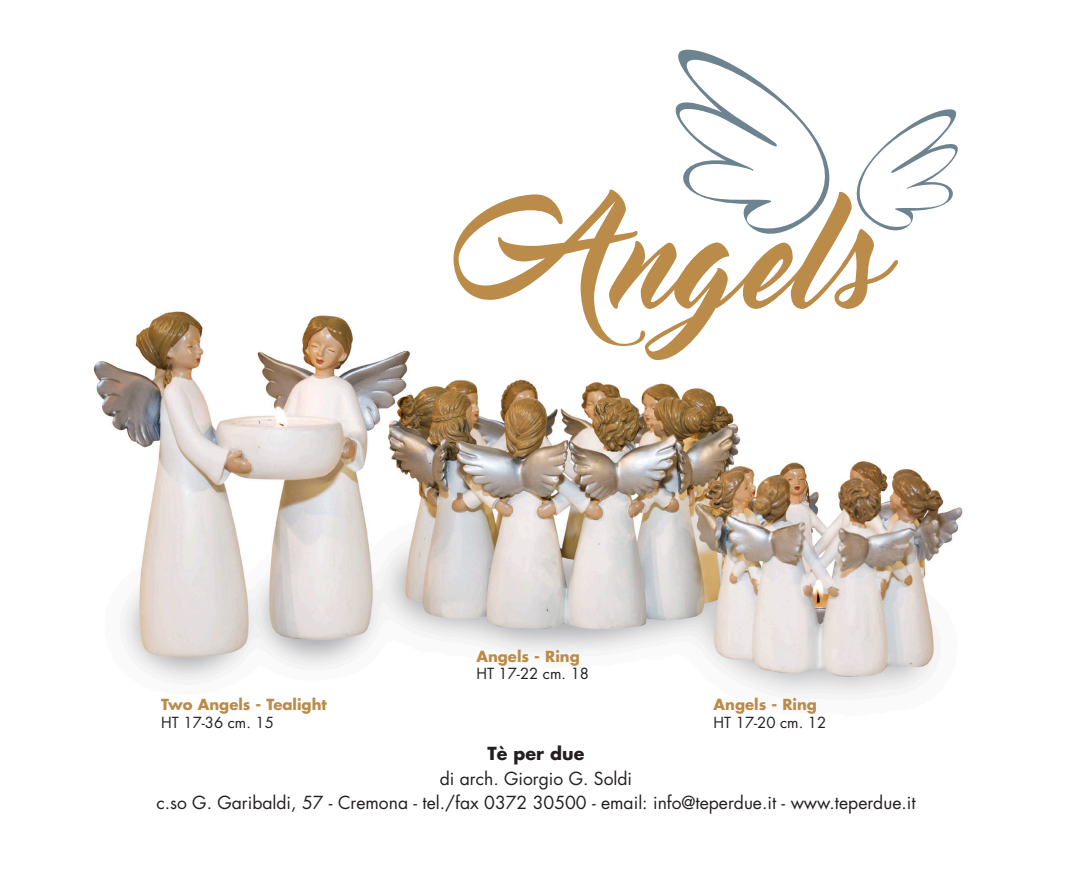
<style>
.page{position:relative;width:1072px;height:874px;background:#fff}
.page>*{position:absolute;margin:0;border:0;box-sizing:border-box;transform-origin:0 0}
.t1{font:17.5px "Futura";color:#231f20}
.t2{font:700 17.5px "Futura";color:#231f20}
.t3{font:700 14.88px "Futura";color:#ba8b49}
.t4{font:14.88px "Futura";color:#231f20}
</style>
<div class="page">
<img style="left:94px;top:149px;width:869px;height:546px">
<svg style="left:678px;top:50px;width:91px;height:39px"></svg>
<svg style="left:453px;top:89px;width:504px;height:271px"></svg>
<p class="t3" style="left:161px;top:694px;width:167px">Two Angels - Tealight</p>
<p class="t4" style="left:161px;top:711px;width:114px">HT 17-36 cm. 15</p>
<p class="t3" style="left:476px;top:645px;width:105px">Angels - Ring</p>
<p class="t4" style="left:476px;top:663px;width:114px">HT 17-22 cm. 18</p>
<p class="t3" style="left:713px;top:694px;width:105px">Angels - Ring</p>
<p class="t4" style="left:713px;top:711px;width:114px">HT 17-20 cm. 12</p>
<p class="t2" style="left:487px;top:741px;width:98px">Tè per due</p>
<p class="t1" style="left:440px;top:766px;width:194px">di arch. Giorgio G. Soldi</p>
<p class="t1" style="left:156px;top:790px;width:760px">c.so G. Garibaldi, 57 - Cremona - tel./fax 0372 30500 - email: info@teperdue.it - www.teperdue.it</p>
</div>
